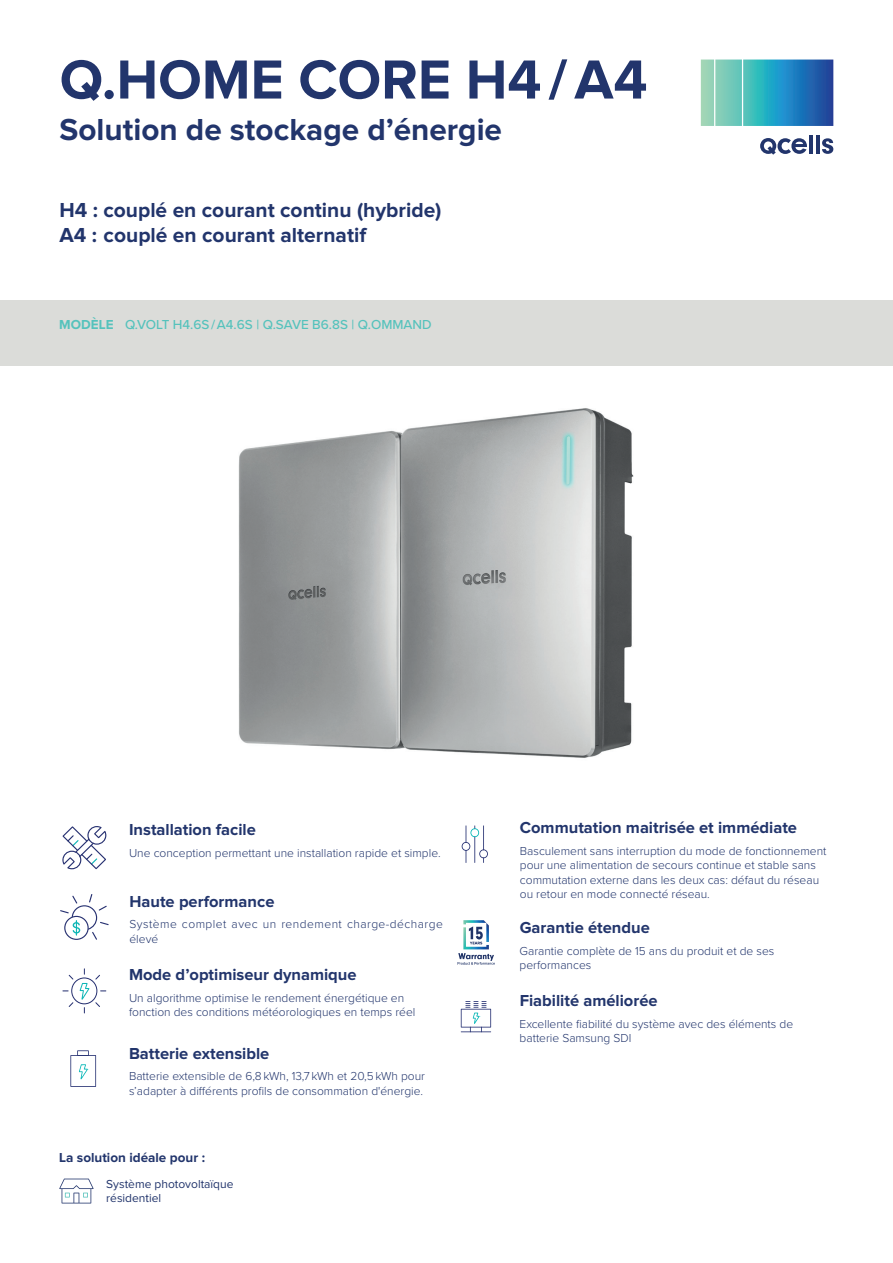
<style>
.page{position:relative;width:893px;height:1263px;background:#fff}
.page>*{position:absolute;margin:0;border:0;box-sizing:border-box;transform-origin:0 0}
.t1{font:700 57px "Proxima Nova";color:#22356c}
.t2{font:700 31.5px "Proxima Nova";color:#22356c}
.t3{font:700 21px/25.2px "Proxima Nova";color:#22356c}
.t4{font:700 16.5px "Proxima Nova";color:#22356c}
.t5{font:500 13.5px "Proxima Nova";color:#55c2bc}
.t6{font:700 13.5px "Proxima Nova";color:#22356c}
.t7{font:300 12px/14.4px "Proxima Nova";color:#22356c}
.t8{font:300 12px/14.4px "Proxima Nova";letter-spacing:.04em;color:#22356c}
.t9{font:12px/13.5px "Proxima Nova";color:#22356c}
.s1{font-weight:700}
</style>
<div class="page">
<hr style="left:809px;top:135px;width:4px;height:18px;background:#22356c">
<hr style="left:816px;top:135px;width:4px;height:18px;background:#22356c">
<svg style="left:822px;top:138px;width:11px;height:16px"></svg>
<svg style="left:760px;top:138px;width:47px;height:17px"></svg>
<svg style="left:701px;top:60px;width:132px;height:66px;background:#449fb9"></svg>
<div style="left:0;top:300px;width:893px;height:66px;background:#dbdcd9"></div>
<img style="left:238px;top:408px;width:396px;height:350px">
<svg style="left:62px;top:826px;width:44px;height:43px"></svg>
<svg style="left:60px;top:894px;width:49px;height:46px"></svg>
<svg style="left:62px;top:968px;width:44px;height:45px"></svg>
<svg style="left:70px;top:1050px;width:26px;height:37px"></svg>
<svg style="left:462px;top:825px;width:26px;height:38px"></svg>
<svg style="left:458px;top:920px;width:37px;height:45px"></svg>
<svg style="left:461px;top:1001px;width:30px;height:31px"></svg>
<svg style="left:59px;top:1178px;width:35px;height:25px"></svg>
<h1 class="t1" style="left:60px;top:54px;width:589px">Q.HOME CORE H4/A4</h1>
<h2 class="t2" style="left:60px;top:115px;width:444px">Solution de stockage d’énergie</h2>
<h3 class="t3" style="left:60px;top:198px;width:384px">H4 : couplé en courant continu (hybride)<br>A4 : couplé en courant alternatif</h3>
<p class="t5" style="left:59px;top:314px;width:374px"><span class="s1">MODÈLE</span> Q.VOLT H4.6S / A4.6S | Q.SAVE B6.8S | Q.OMMAND</p>
<h3 class="t4" style="left:129px;top:822px;width:128px">Installation facile</h3>
<p class="t7" style="left:129px;top:845px;width:313px">Une conception permettant une installation rapide et simple.</p>
<h3 class="t4" style="left:129px;top:894px;width:146px">Haute performance</h3>
<p class="t8" style="left:129px;top:916px;width:315px">Système complet avec un rendement charge-décharge élevé</p>
<h3 class="t4" style="left:129px;top:967px;width:229px">Mode d’optimiseur dynamique</h3>
<p class="t7" style="left:129px;top:990px;width:288px">Un algorithme optimise le rendement énergétique en fonction des conditions météorologiques en temps réel</p>
<h3 class="t4" style="left:129px;top:1045px;width:142px">Batterie extensible</h3>
<p class="t7" style="left:129px;top:1068px;width:298px">Batterie extensible de 6,8 kWh, 13,7 kWh et 20,5 kWh pour s’adapter à différents profils de consommation d'énergie.</p>
<p class="t6" style="left:59px;top:1151px;width:147px">La solution idéale pour :</p>
<p class="t9" style="left:106px;top:1178px;width:129px">Système photovoltaïque résidentiel</p>
<h3 class="t4" style="left:520px;top:820px;width:279px">Commutation maitrisée et immédiate</h3>
<p class="t7" style="left:520px;top:843px;width:308px">Basculement sans interruption du mode de fonctionnement pour une alimentation de secours continue et stable sans commutation externe dans les deux cas: défaut du réseau ou retour en mode connecté réseau.</p>
<h3 class="t4" style="left:520px;top:920px;width:132px">Garantie étendue</h3>
<p class="t7" style="left:520px;top:943px;width:256px">Garantie complète de 15 ans du produit et de ses performances</p>
<h3 class="t4" style="left:520px;top:993px;width:139px">Fiabilité améliorée</h3>
<p class="t7" style="left:520px;top:1016px;width:275px">Excellente fiabilité du système avec des éléments de batterie Samsung SDI</p>
</div>
